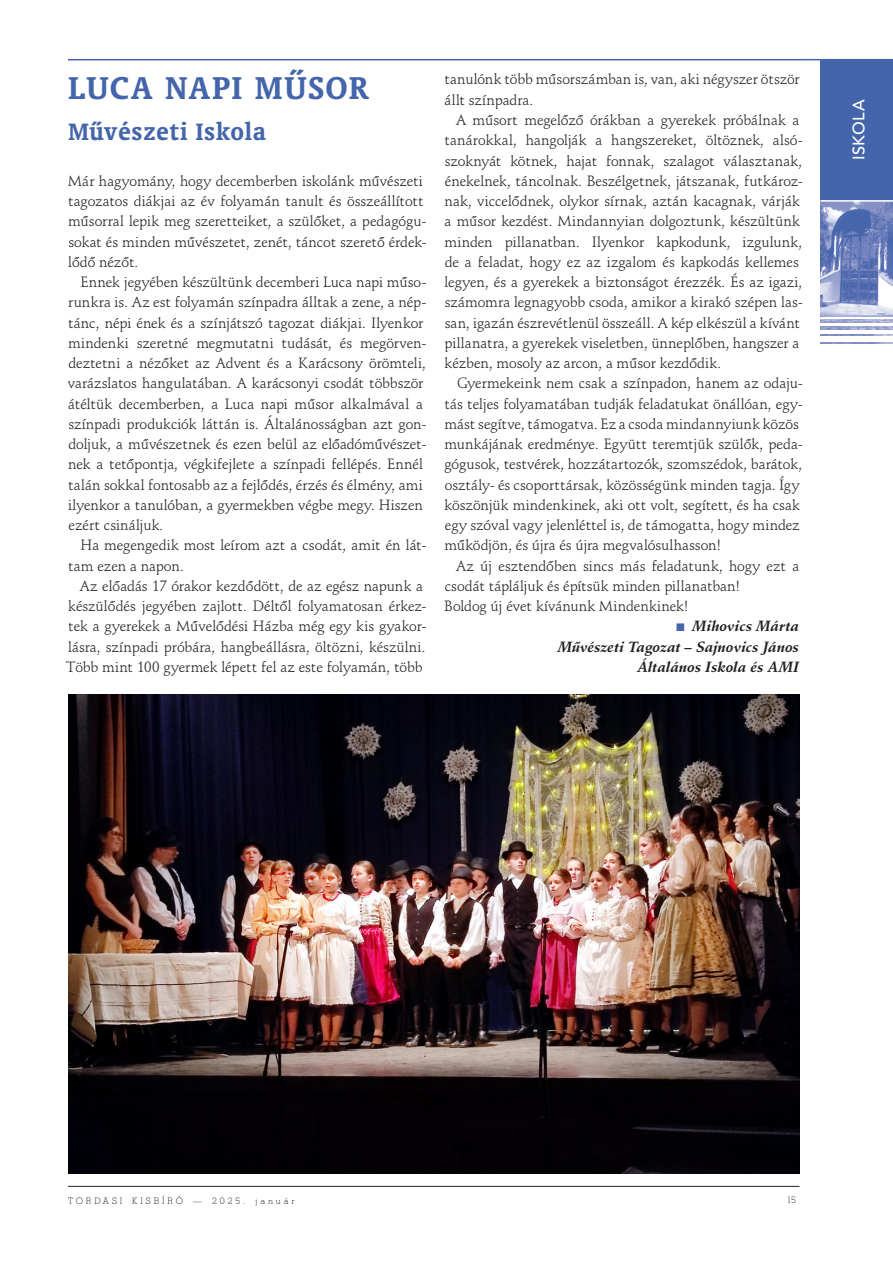
<style>
.page{position:relative;width:893px;height:1263px;background:#fff}
.page>*{position:absolute;margin:0;border:0;box-sizing:border-box;transform-origin:0 0}
.t1{font:700 36px "Oranda PFL";letter-spacing:.05em;color:#4465ab}
.t2{font:700 27px "Oranda PFL";letter-spacing:.025em;color:#4465ab}
.t3{font:16.5px "Avenir Md PFL";color:#fff}
.t4{font:14.55px/20.2px "Schneidler PFL";color:#231f20}
.t5{font:italic 700 14.55px/20.2px "Schneidler PFL";letter-spacing:.005em;color:#231f20;text-align:right}
.t6{font:9px "Stymie Lt PFL";letter-spacing:.315em;color:#231f20}
</style>
<div class="page">
<hr style="left:68px;top:1186px;width:731px;height:1px;background:#231f20">
<img style="left:68px;top:694px;width:731px;height:480px">
<hr style="left:68px;top:59px;width:825px;height:1px;background:#4465ab">
<img style="left:821px;top:202px;width:72px;height:141px">
<div style="left:821px;top:60px;width:72px;height:140px;background:#4465ab"></div>
<div style="left:821px;top:337px;width:72px;height:5px;background:#fff"></div>
<hr style="left:821px;top:330px;width:72px;height:4px;background:#fff">
<hr style="left:821px;top:324px;width:72px;height:2px;background:#fff">
<hr style="left:821px;top:317px;width:72px;height:2px;background:#fff">
<h1 class="t1" style="left:69px;top:66px;width:302px">LUCA NAPI MŰSOR</h1>
<h2 class="t2" style="left:68px;top:116px;width:199px">Művészeti Iskola</h2>
<p class="t4" style="left:68px;top:171px;width:360px">Már hagyomány, hogy decemberben iskolánk művészeti tagozatos diákjai az év folyamán tanult és összeállított műsorral lepik meg szeretteiket, a szülőket, a pedagógu&shy;sokat és minden művészetet, zenét, táncot szerető érdek&shy;lődő nézőt.</p>
<p class="t4" style="left:68px;top:272px;width:360px;text-indent:13px">Ennek jegyében készültünk decemberi Luca napi műso&shy;runkra is. Az est folyamán színpadra álltak a zene, a nép&shy;tánc, népi ének és a színjátszó tagozat diákjai. Ilyenkor mindenki szeretné megmutatni tudását, és megörven&shy;deztetni a nézőket az Advent és a Karácsony örömteli, varázslatos hangulatában. A karácsonyi csodát többször átéltük decemberben, a Luca napi műsor alkalmával a színpadi produkciók láttán is. Általánosságban azt gon&shy;doljuk, a művészetnek és ezen belül az előadóművészet&shy;nek a tetőpontja, végkifejlete a színpadi fellépés. Ennél talán sokkal fontosabb az a fejlődés, érzés és élmény, ami ilyenkor a tanulóban, a gyermekben végbe megy. Hiszen ezért csináljuk.</p>
<p class="t4" style="left:68px;top:535px;width:360px;text-indent:12px">Ha megengedik most leírom azt a csodát, amit én lát&shy;tam ezen a napon.</p>
<p class="t4" style="left:66px;top:576px;width:362px;text-indent:14px">Az előadás 17 órakor kezdődött, de az egész napunk a készülődés jegyében zajlott. Déltől folyamatosan érkez&shy;tek a gyerekek a Művelődési Házba még egy kis gyakor&shy;lásra, színpadi próbára, hangbeállásra, öltözni, készülni.<br>Több mint 100 gyermek lépett fel az este folyamán, több</p>
<p class="t4" style="left:444px;top:69px;width:357px">tanulónk több műsorszámban is, van, aki négyszer ötször állt színpadra.</p>
<p class="t4" style="left:444px;top:110px;width:360px;text-indent:12px">A műsort megelőző órákban a gyerekek próbálnak a tanárokkal, hangolják a hangszereket, öltöznek, alsó&shy;szoknyát kötnek, hajat fonnak, szalagot választanak, énekelnek, táncolnak. Beszélgetnek, játszanak, futkároz&shy;nak, viccelődnek, olykor sírnak, aztán kacagnak, várják a műsor kezdést. Mindannyian dolgoztunk, készültünk minden pillanatban. Ilyenkor kapkodunk, izgulunk, de a feladat, hogy ez az izgalom és kapkodás kellemes legyen, és a gyerekek a biztonságot érezzék. És az igazi, számomra legnagyobb csoda, amikor a kirakó szépen las&shy;san, igazán észrevétlenül összeáll. A kép elkészül a kívánt pillanatra, a gyerekek viseletben, ünneplőben, hangszer a kézben, mosoly az arcon, a műsor kezdődik.</p>
<p class="t4" style="left:444px;top:373px;width:360px;text-indent:13px">Gyermekeink nem csak a színpadon, hanem az odaju&shy;tás teljes folyamatában tudják feladatukat önállóan, egy&shy;mást segítve, támogatva. Ez a csoda mindannyiunk közös munkájának eredménye. Együtt teremtjük szülők, peda&shy;gógusok, testvérek, hozzátartozók, szomszédok, barátok, osztály- és csoporttársak, közösségünk minden tagja. Így köszönjük mindenkinek, aki ott volt, segített, és ha csak egy szóval vagy jelenléttel is, de támogatta, hogy mindez működjön, és újra és újra megvalósulhasson!</p>
<p class="t4" style="left:444px;top:555px;width:357px;text-indent:12px">Az új esztendőben sincs más feladatunk, hogy ezt a csodát tápláljuk és építsük minden pillanatban!<br>Boldog új évet kívánunk Mindenkinek!</p>
<p class="t5" style="left:558px;top:616px;width:243px">Mihovics Márta<br>Művészeti Tagozat – Sajnovics János<br>Általános Iskola és AMI</p>
<p class="t3" style="left:849px;top:160px;width:62px;rotate:-90deg">ISKOLA</p>
<p class="t6" style="left:68px;top:1195px;width:228px">TORDASI KISBÍRÓ — 2025. január</p>
<p class="t6" style="left:787px;top:1195px;width:11px">15</p>
</div>
